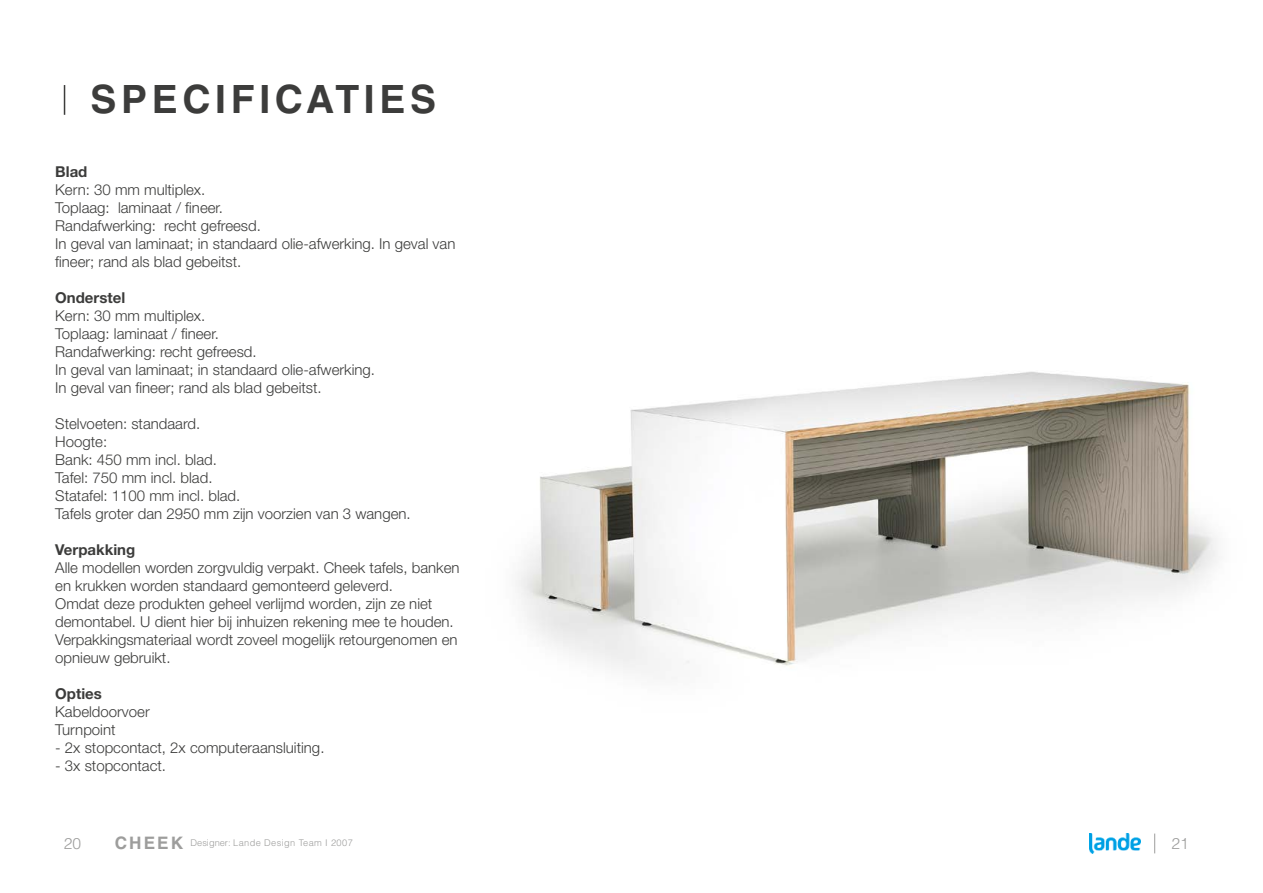
<style>
.page{position:relative;width:1263px;height:893px;background:#fff}
.page>*{position:absolute;margin:0;border:0;box-sizing:border-box;transform-origin:0 0}
.t1{font:700 39px "Helvetica LT Std";letter-spacing:.12em;color:#3c3c3b}
.t2{font:300 15.6px "Helvetica LT Std";color:#9d9d9c}
.t3{font:300 15px/18px "Helvetica Neue LT Std";color:#3c3c3b}
.t4{font:700 15px "Helvetica Neue LT Std";color:#3c3c3b}
.t5{font:300 9.3px "Helvetica LT Std";letter-spacing:.04em;color:#9d9d9c}
.s1{font-weight:700;font-size:17.25px}
</style>
<div class="page">
<img style="left:1089px;top:833px;width:51px;height:20px">
<svg style="left:1154px;top:833px;width:1px;height:20px"></svg>
<img style="left:516px;top:371px;width:702px;height:302px">
<hr style="left:64px;top:85px;width:1px;height:30px;background:#3c3c3b">
<h1 class="t1" style="left:90px;top:76px;width:347px">SPECIFICATIES</h1>
<p class="t4" style="left:55px;top:162px;width:34px">Blad</p>
<p class="t3" style="left:55px;top:180px;width:402px">Kern: 30 mm multiplex.<br>Toplaag: laminaat / fineer.<br>Randafwerking: recht gefreesd.<br>In geval van laminaat; in standaard olie-afwerking. In geval van fineer; rand als blad gebeitst.</p>
<p class="t4" style="left:55px;top:288px;width:71px">Onderstel</p>
<p class="t3" style="left:55px;top:306px;width:321px">Kern: 30 mm multiplex.<br>Toplaag: laminaat / fineer.<br>Randafwerking: recht gefreesd.<br>In geval van laminaat; in standaard olie-afwerking.<br>In geval van fineer; rand als blad gebeitst.</p>
<p class="t3" style="left:55px;top:414px;width:357px">Stelvoeten: standaard.<br>Hoogte:<br>Bank: 450 mm incl. blad.<br>Tafel: 750 mm incl. blad.<br>Statafel: 1100 mm incl. blad.<br>Tafels groter dan 2950 mm zijn voorzien van 3 wangen.</p>
<p class="t4" style="left:55px;top:540px;width:81px">Verpakking</p>
<p class="t3" style="left:55px;top:558px;width:406px">Alle modellen worden zorgvuldig verpakt. Cheek tafels, banken en krukken worden standaard gemonteerd geleverd.<br>Omdat deze produkten geheel verlijmd worden, zijn ze niet demontabel. U dient hier bij inhuizen rekening mee te houden.<br>Verpakkingsmateriaal wordt zoveel mogelijk retourgenomen en opnieuw gebruikt.</p>
<p class="t4" style="left:55px;top:684px;width:48px">Opties</p>
<p class="t3" style="left:55px;top:702px;width:96px">Kabeldoorvoer<br>Turnpoint</p>
<p class="t3" style="left:55px;top:738px;width:271px">- 2x stopcontact, 2x computeraansluiting.</p>
<p class="t3" style="left:55px;top:756px;width:112px">- 3x stopcontact.</p>
<p class="t2" style="left:64px;top:834px;width:19px">20</p>
<p class="t5" style="left:115px;top:837px;width:239px"><span class="s1">CHEEK</span> Designer: Lande Design Team I 2007</p>
<p class="t2" style="left:1171px;top:834px;width:19px">21</p>
</div>
